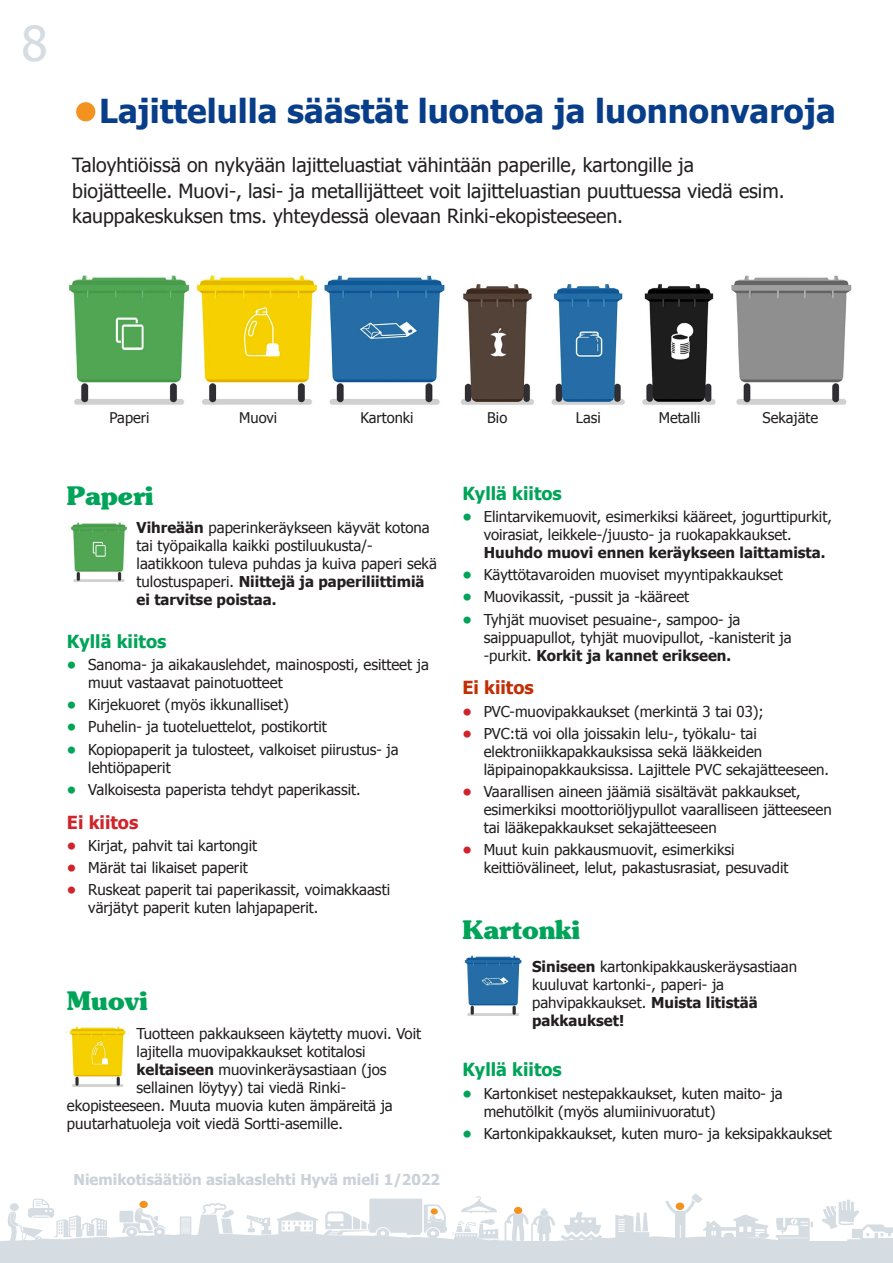
<style>
.page{position:relative;width:893px;height:1263px;background:#fff}
.page>*{position:absolute;margin:0;border:0;box-sizing:border-box;transform-origin:0 0}
.t1{font:48px "Tahoma";color:#d5dce2}
.otsikko_h1{font:700 33px "Tahoma";color:#083e89}
.otsikko_h2{font:700 25.5px "Souvenir";color:#00a459}
.ingressilaiha{font:19.5px/25.5px "Tahoma";color:#231f20}
.otsikko_h3{font:700 18px "Tahoma";color:#00a459}
.otsikko_h3-2{font:700 18px "Tahoma";color:#d1232a}
.otsikko_h3-3{font:700 18px "Tahoma";color:#c22e05}
.t2{font:15px/18px "Tahoma";color:#231f20}
.t3{font:700 15px "Tahoma";color:#cad1d8}
.lajittelu-p{font:14.7px "Tahoma";color:#231f20}
.s1{font-family:"Helvetica Neue LT Com";font-weight:300;font-stretch:condensed;font-size:53.85px;color:#f3921f}
.s2{font-weight:700}
.s3{font-weight:700;color:#00a459}
.s4{font-weight:700;color:#d1232a}
</style>
<div class="page">
<img style="left:70px;top:522px;width:58px;height:60px">
<img style="left:69px;top:1026px;width:57px;height:61px">
<img style="left:464px;top:955px;width:58px;height:61px">
<img style="left:69px;top:275px;width:783px;height:130px">
<svg style="left:0;top:1187px;width:893px;height:56px"></svg>
<div style="left:0;top:1243px;width:893px;height:20px;background:#d5dce2"></div>
<h1 class="t1" style="left:21px;top:11px;width:28px">8</h1>
<p class="otsikko_h1" style="left:72px;top:88px;width:765px"><span class="s1">•</span>Lajittelulla säästät luontoa ja luonnonvaroja</p>
<p class="ingressilaiha" style="left:72px;top:152px;width:714px">Taloyhtiöissä on nykyään lajitteluastiat vähintään paperille, kartongille ja biojätteelle. Muovi-, lasi- ja metallijätteet voit lajitteluastian puuttuessa viedä esim. kauppakeskuksen tms. yhteydessä olevaan Rinki-ekopisteeseen.</p>
<p class="lajittelu-p" style="left:110px;top:408px;width:41px">Paperi</p>
<p class="lajittelu-p" style="left:239px;top:408px;width:40px">Muovi</p>
<p class="lajittelu-p" style="left:360px;top:408px;width:55px">Kartonki</p>
<p class="lajittelu-p" style="left:487px;top:408px;width:22px">Bio</p>
<p class="lajittelu-p" style="left:576px;top:408px;width:26px">Lasi</p>
<p class="lajittelu-p" style="left:659px;top:408px;width:43px">Metalli</p>
<p class="lajittelu-p" style="left:763px;top:408px;width:57px">Sekajäte</p>
<p class="otsikko_h2" style="left:67px;top:480px;width:88px">Paperi</p>
<p class="t2" style="left:137px;top:518px;width:302px"><span class="s2">Vihreään</span> paperinkeräykseen käyvät kotona tai työpaikalla kaikki postiluukusta/- laatikkoon tuleva puhdas ja kuiva paperi sekä tulostuspaperi. <span class="s2">Niittejä ja paperiliittimiä ei tarvitse poistaa.</span></p>
<p class="otsikko_h3" style="left:67px;top:628px;width:101px">Kyllä kiitos</p>
<p class="t2" style="left:88px;top:655px;width:342px;text-indent:-21px"><span class="s3">•</span> Sanoma- ja aikakauslehdet, mainosposti, esitteet ja muut vastaavat painotuotteet</p>
<p class="t2" style="left:67px;top:695px;width:223px"><span class="s3">•</span> Kirjekuoret (myös ikkunalliset)</p>
<p class="t2" style="left:67px;top:717px;width:262px"><span class="s3">•</span> Puhelin- ja tuoteluettelot, postikortit</p>
<p class="t2" style="left:88px;top:739px;width:312px;text-indent:-21px"><span class="s3">•</span> Kopiopaperit ja tulosteet, valkoiset piirustus- ja lehtiöpaperit</p>
<p class="t2" style="left:67px;top:780px;width:295px"><span class="s3">•</span> Valkoisesta paperista tehdyt paperikassit.</p>
<p class="otsikko_h3-2" style="left:67px;top:809px;width:73px">Ei kiitos</p>
<p class="t2" style="left:67px;top:836px;width:192px"><span class="s4">•</span> Kirjat, pahvit tai kartongit</p>
<p class="t2" style="left:67px;top:858px;width:182px"><span class="s4">•</span> Märät tai likaiset paperit</p>
<p class="t2" style="left:88px;top:880px;width:303px;text-indent:-21px"><span class="s4">•</span> Ruskeat paperit tai paperikassit, voimakkaasti värjätyt paperit kuten lahjapaperit.</p>
<p class="otsikko_h2" style="left:67px;top:984px;width:83px">Muovi</p>
<p class="t2" style="left:137px;top:1024px;width:286px">Tuotteen pakkaukseen käytetty muovi. Voit</p>
<p class="t2" style="left:137px;top:1042px;width:230px">lajitella muovipakkaukset kotitalosi</p>
<p class="t2" style="left:137px;top:1060px;width:251px"><span class="s2">keltaiseen</span> muovinkeräysastiaan (jos</p>
<p class="t2" style="left:137px;top:1078px;width:211px">sellainen löytyy) tai viedä Rinki-</p>
<p class="t2" style="left:67px;top:1096px;width:327px">ekopisteeseen. Muuta muovia kuten ämpäreitä ja</p>
<p class="t2" style="left:67px;top:1114px;width:277px">puutarhatuoleja voit viedä Sortti-asemille.</p>
<p class="t3" style="left:74px;top:1169px;width:368px">Niemikotisäätiön asiakaslehti Hyvä mieli 1/2022</p>
<p class="otsikko_h3" style="left:462px;top:480px;width:101px">Kyllä kiitos</p>
<p class="t2" style="left:484px;top:507px;width:350px;text-indent:-21px"><span class="s3">•</span> Elintarvikemuovit, esimerkiksi kääreet, jogurttipurkit, voirasiat, leikkele-/juusto- ja ruokapakkaukset.<br><span class="s2">Huuhdo muovi ennen keräykseen laittamista.</span></p>
<p class="t2" style="left:462px;top:565px;width:322px"><span class="s3">•</span> Käyttötavaroiden muoviset myyntipakkaukset</p>
<p class="t2" style="left:462px;top:587px;width:228px"><span class="s3">•</span> Muovikassit, -pussit ja -kääreet</p>
<p class="t2" style="left:484px;top:609px;width:309px;text-indent:-21px"><span class="s3">•</span> Tyhjät muoviset pesuaine-, sampoo- ja saippuapullot, tyhjät muovipullot, -kanisterit ja -purkit. <span class="s2">Korkit ja kannet erikseen.</span></p>
<p class="otsikko_h3-3" style="left:462px;top:675px;width:73px">Ei kiitos</p>
<p class="t2" style="left:462px;top:701px;width:303px"><span class="s4">•</span> PVC-muovipakkaukset (merkintä 3 tai 03);</p>
<p class="t2" style="left:484px;top:724px;width:347px;text-indent:-21px"><span class="s4">•</span> PVC:tä voi olla joissakin lelu-, työkalu- tai elektroniikkapakkauksissa sekä lääkkeiden läpipainopakkauksissa. Lajittele PVC sekajätteeseen.</p>
<p class="t2" style="left:484px;top:782px;width:350px;text-indent:-21px"><span class="s4">•</span> Vaarallisen aineen jäämiä sisältävät pakkaukset, esimerkiksi moottoriöljypullot vaaralliseen jätteeseen tai lääkepakkaukset sekajätteeseen</p>
<p class="t2" style="left:484px;top:840px;width:306px;text-indent:-21px"><span class="s4">•</span> Muut kuin pakkausmuovit, esimerkiksi keittiövälineet, lelut, pakastusrasiat, pesuvadit</p>
<p class="otsikko_h2" style="left:462px;top:913px;width:119px">Kartonki</p>
<p class="t2" style="left:532px;top:956px;width:266px"><span class="s2">Siniseen</span> kartonkipakkauskeräysastiaan kuuluvat kartonki-, paperi- ja pahvipakkaukset. <span class="s2">Muista litistää pakkaukset!</span></p>
<p class="otsikko_h3" style="left:462px;top:1057px;width:101px">Kyllä kiitos</p>
<p class="t2" style="left:484px;top:1083px;width:301px;text-indent:-21px"><span class="s3">•</span> Kartonkiset nestepakkaukset, kuten maito- ja mehutölkit (myös alumiinivuoratut)</p>
<p class="t2" style="left:462px;top:1124px;width:371px"><span class="s3">•</span> Kartonkipakkaukset, kuten muro- ja keksipakkaukset</p>
</div>
